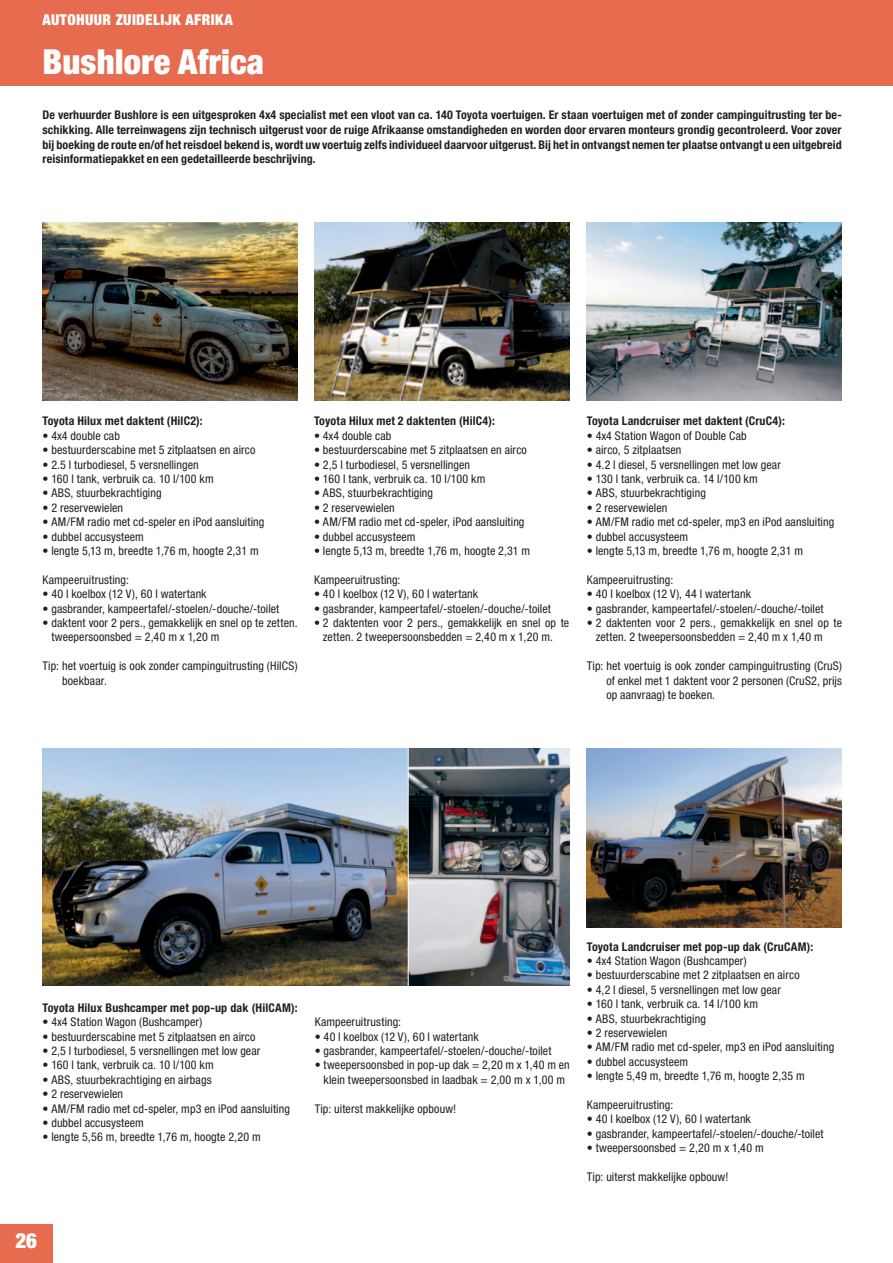
<style>
.page{position:relative;width:893px;height:1263px;background:#fff}
.page>*{position:absolute;margin:0;border:0;box-sizing:border-box;transform-origin:0 0}
.t1{font:900 condensed 34.5px "Helvetica Neue LT Pro";letter-spacing:.005em;color:#fff}
.t2{font:900 condensed 20.85px "Helvetica Neue LT Pro";color:#fff}
.t3{font:900 condensed 15px "Helvetica Neue LT Pro";letter-spacing:.025em;color:#fff}
.t4{font:condensed 12px/14.4px "Helvetica Neue LT Pro";letter-spacing:.01em;color:#231f20}
.t5{font:700 condensed 12px/14.7px "Helvetica Neue LT Pro";letter-spacing:.015em;color:#231f20;text-align:justify}
</style>
<div class="page">
<div style="left:0;top:0;width:893px;height:85px;background:#e76c4f"></div>
<img style="left:43px;top:222px;width:255px;height:179px">
<img style="left:587px;top:222px;width:255px;height:179px">
<img style="left:587px;top:748px;width:255px;height:179px">
<div style="left:0;top:1225px;width:52px;height:38px;background:#e76c4f"></div>
<img style="left:43px;top:748px;width:365px;height:237px">
<img style="left:315px;top:222px;width:255px;height:179px">
<img style="left:409px;top:748px;width:161px;height:237px">
<p class="t3" style="left:43px;top:11px;width:191px">AUTOHUUR ZUIDELIJK AFRIKA</p>
<h1 class="t1" style="left:43px;top:41px;width:223px">BUSHLORE AFRICA</h1>
<p class="t5" style="left:43px;top:108px;width:801px">De verhuurder Bushlore is een uitgesproken 4x4 specialist met een vloot van ca. 140 Toyota voertuigen. Er staan voertuigen met of zonder campinguitrusting ter be&shy;schikking. Alle terreinwagens zijn technisch uitgerust voor de ruige Afrikaanse omstandigheden en worden door ervaren monteurs grondig gecontroleerd. Voor zover bij boeking de route en/of het reisdoel bekend is, wordt uw voertuig zelfs individueel daarvoor uitgerust. Bij het in ontvangst nemen ter plaatse ontvangt u een uitgebreid reisinformatiepakket en een gedetailleerde beschrijving.</p>
<p class="t5" style="left:43px;top:414px;width:162px">Toyota Hilux met daktent (HilC2):</p>
<p class="t4" style="left:43px;top:428px;width:79px">• 4x4 double cab</p>
<p class="t4" style="left:43px;top:442px;width:214px">• bestuurderscabine met 5 zitplaatsen en airco</p>
<p class="t4" style="left:43px;top:457px;width:158px">• 2.5 l turbodiesel, 5 versnellingen</p>
<p class="t4" style="left:43px;top:471px;width:173px">• 160 l tank, verbruik ca. 10 l/100 km</p>
<p class="t4" style="left:43px;top:486px;width:121px">• ABS, stuurbekrachtiging</p>
<p class="t4" style="left:43px;top:500px;width:82px">• 2 reservewielen</p>
<p class="t4" style="left:43px;top:514px;width:223px">• AM/FM radio met cd-speler en iPod aansluiting</p>
<p class="t4" style="left:43px;top:529px;width:103px">• dubbel accusysteem</p>
<p class="t4" style="left:43px;top:543px;width:218px">• lengte 5,13 m, breedte 1,76 m, hoogte 2,31 m</p>
<p class="t4" style="left:43px;top:572px;width:88px">Kampeeruitrusting:</p>
<p class="t4" style="left:43px;top:586px;width:166px">• 40 l koelbox (12 V), 60 l watertank</p>
<p class="t4" style="left:43px;top:601px;width:238px">• gasbrander, kampeertafel/-stoelen/-douche/-toilet</p>
<p class="t4" style="left:51px;top:615px;width:248px;text-indent:-9px">• daktent voor 2 pers., gemakkelijk en snel op te zetten. tweepersoonsbed = 2,40 m x 1,20 m</p>
<p class="t4" style="left:62px;top:658px;width:237px;text-indent:-20px">Tip: het voertuig is ook zonder campinguitrusting (HilCS) boekbaar.</p>
<p class="t5" style="left:314px;top:414px;width:182px">Toyota Hilux met 2 daktenten (HilC4):</p>
<p class="t4" style="left:314px;top:428px;width:79px">• 4x4 double cab</p>
<p class="t4" style="left:314px;top:442px;width:214px">• bestuurderscabine met 5 zitplaatsen en airco</p>
<p class="t4" style="left:314px;top:457px;width:158px">• 2,5 l turbodiesel, 5 versnellingen</p>
<p class="t4" style="left:314px;top:471px;width:173px">• 160 l tank, verbruik ca. 10 l/100 km</p>
<p class="t4" style="left:314px;top:486px;width:121px">• ABS, stuurbekrachtiging</p>
<p class="t4" style="left:314px;top:500px;width:82px">• 2 reservewielen</p>
<p class="t4" style="left:314px;top:514px;width:212px">• AM/FM radio met cd-speler, iPod aansluiting</p>
<p class="t4" style="left:314px;top:529px;width:103px">• dubbel accusysteem</p>
<p class="t4" style="left:314px;top:543px;width:218px">• lengte 5,13 m, breedte 1,76 m, hoogte 2,31 m</p>
<p class="t4" style="left:314px;top:572px;width:88px">Kampeeruitrusting:</p>
<p class="t4" style="left:314px;top:586px;width:166px">• 40 l koelbox (12 V), 60 l watertank</p>
<p class="t4" style="left:314px;top:601px;width:238px">• gasbrander, kampeertafel/-stoelen/-douche/-toilet</p>
<p class="t4" style="left:323px;top:615px;width:248px;text-indent:-9px">• 2 daktenten voor 2 pers., gemakkelijk en snel op te zetten. 2 tweepersoonsbedden = 2,40 m x 1,20 m.</p>
<p class="t5" style="left:587px;top:414px;width:200px">Toyota Landcruiser met daktent (CruC4):</p>
<p class="t4" style="left:587px;top:428px;width:161px">• 4x4 Station Wagon of Double Cab</p>
<p class="t4" style="left:587px;top:442px;width:96px">• airco, 5 zitplaatsen</p>
<p class="t4" style="left:587px;top:457px;width:196px">• 4.2 l diesel, 5 versnellingen met low gear</p>
<p class="t4" style="left:587px;top:471px;width:173px">• 130 l tank, verbruik ca. 14 l/100 km</p>
<p class="t4" style="left:587px;top:486px;width:121px">• ABS, stuurbekrachtiging</p>
<p class="t4" style="left:587px;top:500px;width:82px">• 2 reservewielen</p>
<p class="t4" style="left:587px;top:514px;width:249px">• AM/FM radio met cd-speler, mp3 en iPod aansluiting</p>
<p class="t4" style="left:587px;top:529px;width:103px">• dubbel accusysteem</p>
<p class="t4" style="left:587px;top:543px;width:218px">• lengte 5,13 m, breedte 1,76 m, hoogte 2,31 m</p>
<p class="t4" style="left:587px;top:572px;width:88px">Kampeeruitrusting:</p>
<p class="t4" style="left:587px;top:586px;width:166px">• 40 l koelbox (12 V), 44 l watertank</p>
<p class="t4" style="left:587px;top:601px;width:238px">• gasbrander, kampeertafel/-stoelen/-douche/-toilet</p>
<p class="t4" style="left:596px;top:615px;width:248px;text-indent:-9px">• 2 daktenten voor 2 pers., gemakkelijk en snel op te zetten. 2 tweepersoonsbedden = 2,40 m x 1,40 m</p>
<p class="t4" style="left:606px;top:658px;width:237px;text-align:justify;text-indent:-20px">Tip: het voertuig is ook zonder campinguitrusting (CruS) of enkel met 1 daktent voor 2 personen (CruS2, prijs op aanvraag) te boeken.</p>
<p class="t5" style="left:43px;top:1000px;width:257px">Toyota Hilux Bushcamper met pop-up dak (HilCAM):</p>
<p class="t4" style="left:43px;top:1014px;width:161px">• 4x4 Station Wagon (Bushcamper)</p>
<p class="t4" style="left:43px;top:1029px;width:214px">• bestuurderscabine met 5 zitplaatsen en airco</p>
<p class="t4" style="left:43px;top:1043px;width:219px">• 2,5 l turbodiesel, 5 versnellingen met low gear</p>
<p class="t4" style="left:43px;top:1058px;width:173px">• 160 l tank, verbruik ca. 10 l/100 km</p>
<p class="t4" style="left:43px;top:1072px;width:171px">• ABS, stuurbekrachtiging en airbags</p>
<p class="t4" style="left:43px;top:1086px;width:82px">• 2 reservewielen</p>
<p class="t4" style="left:43px;top:1101px;width:249px">• AM/FM radio met cd-speler, mp3 en iPod aansluiting</p>
<p class="t4" style="left:43px;top:1115px;width:103px">• dubbel accusysteem</p>
<p class="t4" style="left:43px;top:1130px;width:220px">• lengte 5,56 m, breedte 1,76 m, hoogte 2,20 m</p>
<p class="t4" style="left:315px;top:1014px;width:88px">Kampeeruitrusting:</p>
<p class="t4" style="left:315px;top:1029px;width:166px">• 40 l koelbox (12 V), 60 l watertank</p>
<p class="t4" style="left:315px;top:1043px;width:238px">• gasbrander, kampeertafel/-stoelen/-douche/-toilet</p>
<p class="t4" style="left:315px;top:1058px;width:257px;text-align:center">• tweepersoonsbed in pop-up dak = 2,20 m x 1,40 m en klein tweepersoonsbed in laadbak = 2,00 m x 1,00 m</p>
<p class="t4" style="left:315px;top:1101px;width:143px">Tip: uiterst makkelijke opbouw!</p>
<p class="t5" style="left:587px;top:939px;width:228px">Toyota Landcruiser met pop-up dak (CruCAM):</p>
<p class="t4" style="left:587px;top:953px;width:161px">• 4x4 Station Wagon (Bushcamper)</p>
<p class="t4" style="left:587px;top:968px;width:214px">• bestuurderscabine met 2 zitplaatsen en airco</p>
<p class="t4" style="left:587px;top:982px;width:196px">• 4,2 l diesel, 5 versnellingen met low gear</p>
<p class="t4" style="left:587px;top:997px;width:173px">• 160 l tank, verbruik ca. 14 l/100 km</p>
<p class="t4" style="left:587px;top:1011px;width:121px">• ABS, stuurbekrachtiging</p>
<p class="t4" style="left:587px;top:1025px;width:82px">• 2 reservewielen</p>
<p class="t4" style="left:587px;top:1040px;width:249px">• AM/FM radio met cd-speler, mp3 en iPod aansluiting</p>
<p class="t4" style="left:587px;top:1054px;width:103px">• dubbel accusysteem</p>
<p class="t4" style="left:587px;top:1069px;width:219px">• lengte 5,49 m, breedte 1,76 m, hoogte 2,35 m</p>
<p class="t4" style="left:587px;top:1097px;width:88px">Kampeeruitrusting:</p>
<p class="t4" style="left:587px;top:1112px;width:166px">• 40 l koelbox (12 V), 60 l watertank</p>
<p class="t4" style="left:587px;top:1126px;width:238px">• gasbrander, kampeertafel/-stoelen/-douche/-toilet</p>
<p class="t4" style="left:587px;top:1141px;width:178px">• tweepersoonsbed = 2,20 m x 1,40 m</p>
<p class="t4" style="left:587px;top:1169px;width:143px">Tip: uiterst makkelijke opbouw!</p>
<h2 class="t2" style="left:15px;top:1228px;width:23px">26</h2>
</div>
